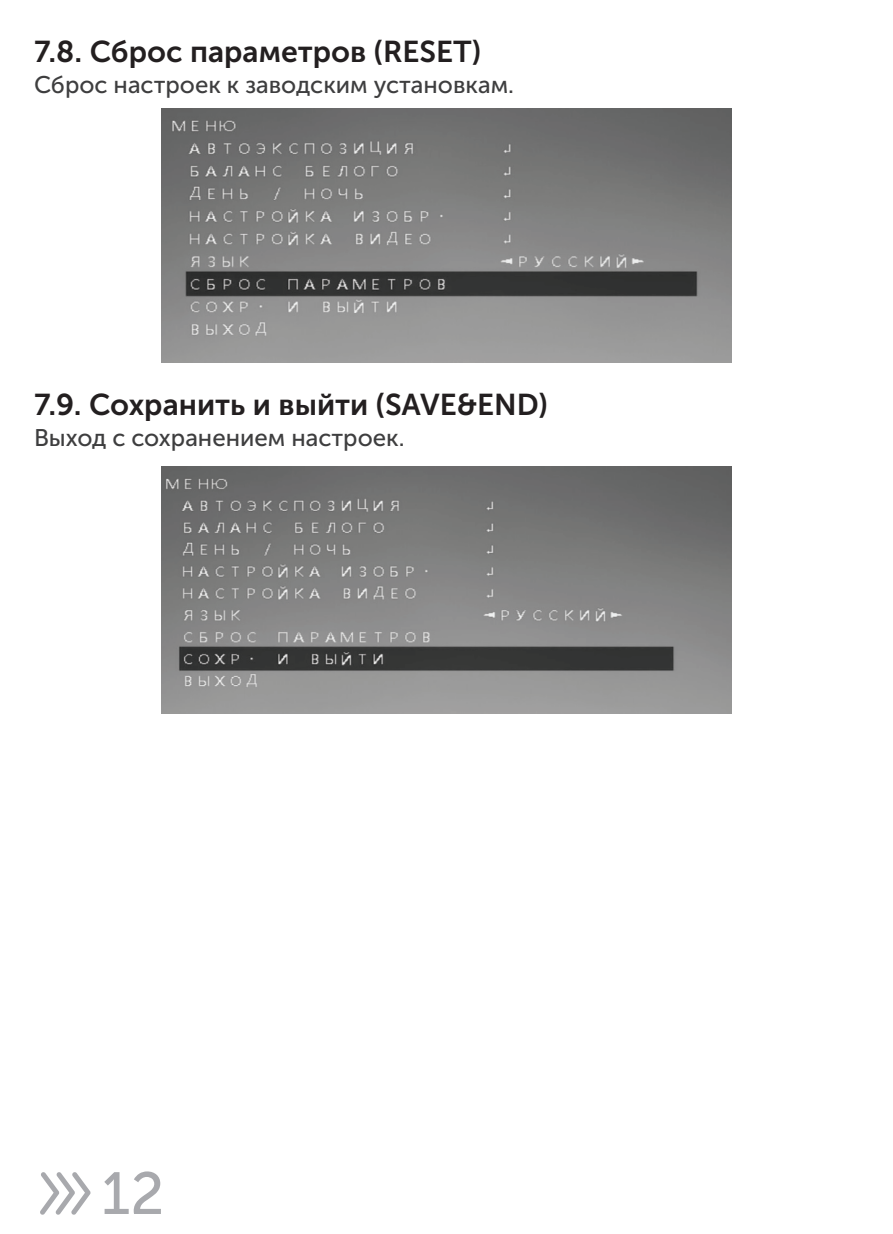
<style>
.page{position:relative;width:893px;height:1234px;background:#fff}
.page>*{position:absolute;margin:0;border:0;box-sizing:border-box;transform-origin:0 0}
.t1{font:59.1px "Museo Sans Cyrl 500";color:#a8a9ad}
.t2{font:30px "Museo Sans Cyrl 700";color:#231f20}
.t3{font:24px "Museo Sans Cyrl 500";color:#3e3e3f}
</style>
<div class="page">
<svg style="left:40px;top:1172px;width:51px;height:42px"></svg>
<img style="left:162px;top:109px;width:569px;height:253px">
<img style="left:162px;top:466px;width:569px;height:247px">
<p class="t2" style="left:34px;top:40px;width:449px">7.8. Сброс параметров (RESET)</p>
<p class="t3" style="left:34px;top:75px;width:481px">Сброс настроек к заводским установкам.</p>
<p class="t2" style="left:34px;top:393px;width:515px">7.9. Сохранить и выйти (SAVE&amp;END)</p>
<p class="t3" style="left:34px;top:427px;width:372px">Выход с сохранением настроек.</p>
<h1 class="t1" style="left:101px;top:1169px;width:65px">12</h1>
</div>
